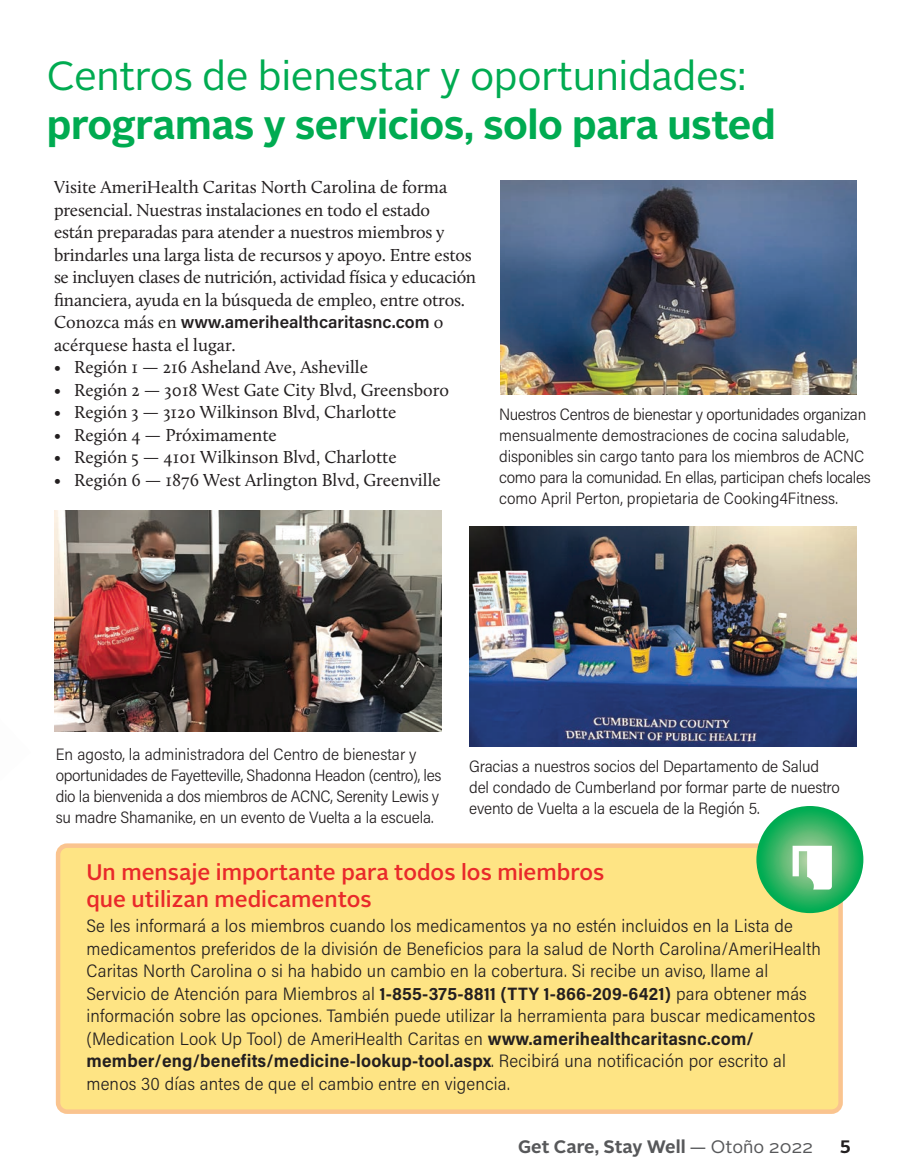
<style>
.page{position:relative;width:905px;height:1175px;background:#fff}
.page>*{position:absolute;margin:0;border:0;box-sizing:border-box;transform-origin:0 0}
.t1{font:40.5px "Alright Sans";letter-spacing:-.01em;color:#00ab51}
.t2{font:700 40.5px "Alright Sans";letter-spacing:-.01em;color:#00ab51}
.t3{font:500 22.5px/27px "Alright Sans";color:#e9292a}
.t4{font:300 18px/22.5px "Acumin Pro Semi Cond";letter-spacing:.01em;color:#231f20}
.t5{font:18px/22.5px "Calluna";letter-spacing:-.01em;color:#231f20}
.t6{font:700 18px "Alright Sans";color:#57585a}
.t7{font:700 18px "Alright Sans";color:#231f20}
.t8{font:600 17.25px "Acumin Pro";color:#231f20}
.t9{font:300 16.5px/21px "Acumin Pro Semi Cond";letter-spacing:-.01em;color:#231f20}
.s1{font-family:"Calluna";font-weight:400;font-size:18px}
.s2{font-weight:700}
.s3{font-weight:400}
</style>
<div class="page">
<div style="left:58px;top:845px;width:782px;height:266px;background:#fee484;border-radius:9px"></div>
<div style="left:56px;top:843px;width:786px;height:270px;border:4px solid #f6891f;border-radius:9px"></div>
<img style="left:500px;top:180px;width:356px;height:215px">
<img style="left:54px;top:510px;width:387px;height:221px">
<img style="left:469px;top:526px;width:387px;height:221px">
<svg style="left:756px;top:806px;width:107px;height:107px;background:#1fb15d"></svg>
<svg style="left:780px;top:827px;width:54px;height:65px;background:#99d4a8"></svg>
<h1 class="t1" style="left:47px;top:48px;width:701px">Centros de bienestar y oportunidades:</h1>
<p class="t2" style="left:47px;top:97px;width:730px">programas y servicios, solo para usted</p>
<p class="t5" style="left:54px;top:176px;width:423px">Visite AmeriHealth Caritas North Carolina de forma presencial. Nuestras instalaciones en todo el estado<br>están preparadas para atender a nuestros miembros y brindarles una larga lista de recursos y apoyo. Entre estos se incluyen clases de nutrición, actividad física y educación fnanciera, ayuda en la búsqueda de empleo, entre otros.</p>
<p class="t8" style="left:54px;top:310px;width:391px"><span class="s1">Conozca más en</span> www.amerihealthcaritasnc.com <span class="s1">o</span></p>
<p class="t5" style="left:54px;top:333px;width:183px">acérquese hasta el lugar.</p>
<p class="t5" style="left:54px;top:356px;width:315px">• Región 1 — 216 Asheland Ave, Asheville</p>
<p class="t5" style="left:54px;top:378px;width:396px">• Región 2 — 3018 West Gate City Blvd, Greensboro</p>
<p class="t5" style="left:54px;top:401px;width:344px">• Región 3 — 3120 Wilkinson Blvd, Charlotte</p>
<p class="t5" style="left:54px;top:423px;width:224px">• Región 4 — Próximamente</p>
<p class="t5" style="left:54px;top:446px;width:344px">• Región 5 — 4101 Wilkinson Blvd, Charlotte</p>
<p class="t5" style="left:54px;top:468px;width:388px">• Región 6 — 1876 West Arlington Blvd, Greenville</p>
<p class="t9" style="left:499px;top:402px;width:373px">Nuestros Centros de bienestar y oportunidades organizan mensualmente demostraciones de cocina saludable, disponibles sin cargo tanto para los miembros de ACNC como para la comunidad. En ellas, participan chefs locales como April Perton, propietaria de Cooking4Fitness.</p>
<p class="t9" style="left:56px;top:743px;width:387px">En agosto, la administradora del Centro de bienestar y oportunidades de Fayetteville, Shadonna Headon (centro), les dio la bienvenida a dos miembros de ACNC, Serenity Lewis y su madre Shamanike, en un evento de Vuelta a la escuela.</p>
<p class="t9" style="left:469px;top:755px;width:372px">Gracias a nuestros socios del Departamento de Salud del condado de Cumberland por formar parte de nuestro evento de Vuelta a la escuela de la Región 5.</p>
<h3 class="t3" style="left:86px;top:858px;width:519px">Un mensaje importante para todos los miembros que utilizan medicamentos</h3>
<p class="t4" style="left:86px;top:913px;width:736px">Se les informará a los miembros cuando los medicamentos ya no estén incluidos en la Lista de medicamentos preferidos de la división de Beneficios para la salud de North Carolina/AmeriHealth Caritas North Carolina o si ha habido un cambio en la cobertura. Si recibe un aviso, llame al Servicio de Atención para Miembros al <span class="s2">1-855-375-8811 (TTY 1-866-209-6421)</span> para obtener más información sobre las opciones. También puede utilizar la herramienta para buscar medicamentos (Medication Look Up Tool) de AmeriHealth Caritas en <span class="s2">www.amerihealthcaritasnc.com/ member/eng/benefits/medicine-lookup-tool.aspx</span>. Recibirá una notificación por escrito al menos 30 días antes de que el cambio entre en vigencia.</p>
<h4 class="t6" style="left:518px;top:1133px;width:296px">Get Care, Stay Well <span class="s3">— Otoño 2022</span></h4>
<p class="t7" style="left:839px;top:1133px;width:13px">5</p>
</div>
